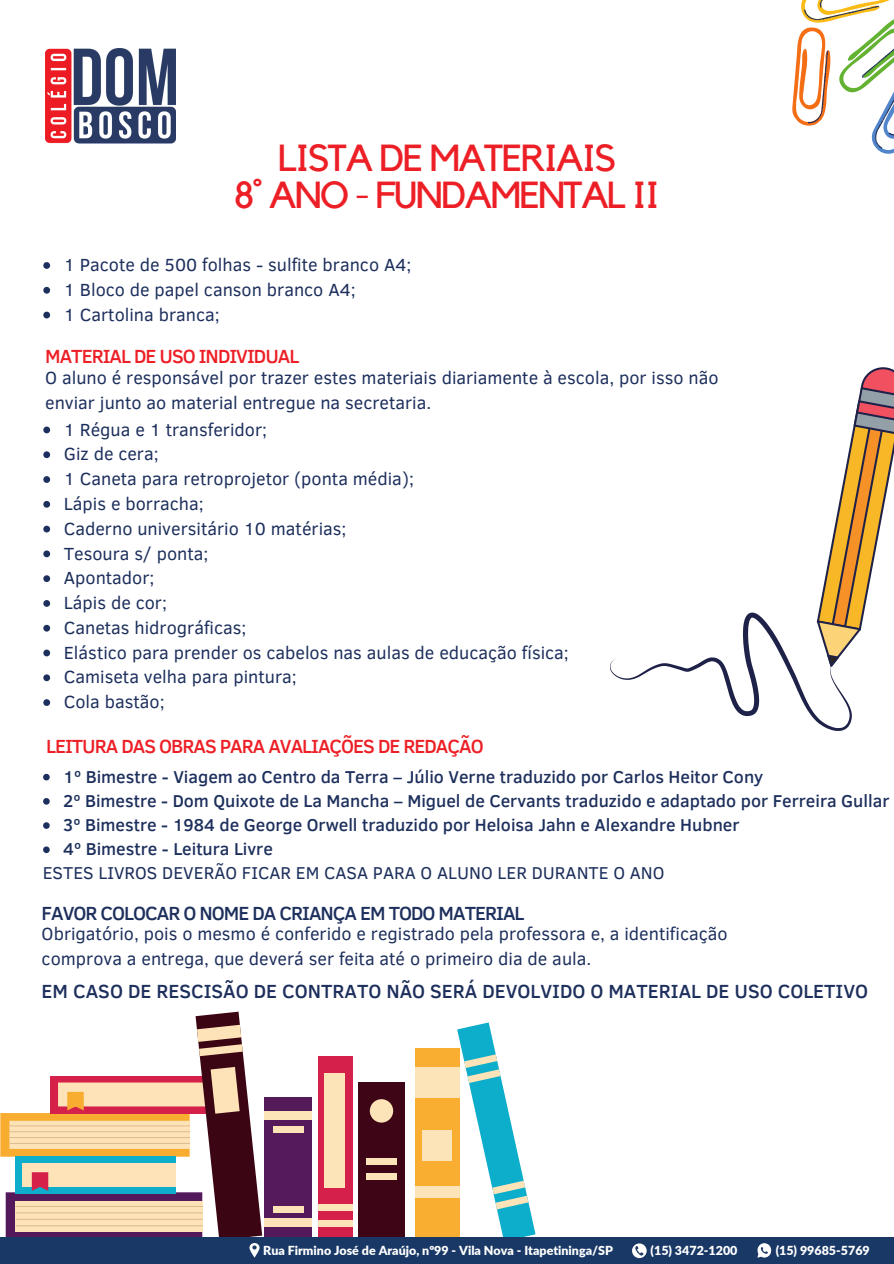
<style>
.page{position:relative;width:894px;height:1264px;background:#fff}
.page>*{position:absolute;margin:0;border:0;box-sizing:border-box;transform-origin:0 0}
.t1{font:37.5px "Kollektif";letter-spacing:-.05em;color:#ed1f26}
.t2{font:500 19.5px "Clear Sans";color:#1d2f5c}
.t3{font:500 19.5px "Clear Sans";letter-spacing:-.05em;color:#ed1f26}
.t4{font:500 19.5px "Clear Sans";letter-spacing:-.05em;color:#1d2f5c}
.t5{font:18px/24.8px "Clear Sans";color:#1d2f5c}
.t6{font:500 17.55px "Clear Sans";color:#1d2f5c}
.t7{font:17.55px "Clear Sans";color:#1d2f5c}
.t8{font:900 12.45px "Lato";color:#fff}
</style>
<div class="page">
<svg style="left:610px;top:367px;width:283px;height:364px"></svg>
<div style="left:265px;top:1096px;width:46px;height:145px;background:#551a5a"></div>
<div style="left:265px;top:1111px;width:46px;height:9px;background:#fde3b8"></div>
<div style="left:273px;top:1125px;width:30px;height:7px;background:#fde3b8"></div>
<div style="left:265px;top:1218px;width:46px;height:8px;background:#fde3b8"></div>
<div style="left:273px;top:1205px;width:30px;height:7px;background:#fde3b8"></div>
<svg style="left:457px;top:1022px;width:78px;height:215px"></svg>
<div style="left:318px;top:1056px;width:34px;height:185px;background:#d5204b"></div>
<div style="left:318px;top:1204px;width:34px;height:7px;background:#fde3b8"></div>
<div style="left:318px;top:1219px;width:34px;height:7px;background:#fde3b8"></div>
<div style="left:325px;top:1073px;width:20px;height:114px;background:#fde3b8"></div>
<div style="left:358px;top:1082px;width:46px;height:159px;background:#3d0515"></div>
<div style="left:366px;top:1157px;width:30px;height:7px;background:#fde3b8"></div>
<div style="left:366px;top:1173px;width:30px;height:7px;background:#fde3b8"></div>
<div style="left:370px;top:1099px;width:23px;height:23px;background:#fde3b8;border-radius:50%"></div>
<div style="left:415px;top:1048px;width:44px;height:194px;background:#f9ad31"></div>
<div style="left:415px;top:1067px;width:44px;height:30px;background:#fde3b8"></div>
<div style="left:423px;top:1130px;width:29px;height:30px;background:#fde3b8"></div>
<div style="left:415px;top:1186px;width:44px;height:11px;background:#fde3b8"></div>
<div style="left:6px;top:1192px;width:196px;height:48px;background:#54195a"></div>
<svg style="left:16px;top:1201px;width:179px;height:30px;background:#f9dfb2"></svg>
<hr style="left:16px;top:1205px;width:187px;height:1px;background:#ddbc8e">
<hr style="left:16px;top:1212px;width:187px;height:1px;background:#ddbc8e">
<hr style="left:16px;top:1218px;width:187px;height:1px;background:#ddbc8e">
<hr style="left:16px;top:1225px;width:187px;height:1px;background:#ddbc8e">
<div style="left:0;top:1112px;width:189px;height:44px;background:#f9ad30"></div>
<div style="left:9px;top:1120px;width:181px;height:28px;background:#fde3b7"></div>
<hr style="left:9px;top:1125px;width:181px;height:1px;background:#ddbc8e">
<hr style="left:9px;top:1131px;width:181px;height:1px;background:#ddbc8e">
<hr style="left:9px;top:1137px;width:181px;height:1px;background:#ddbc8e">
<hr style="left:9px;top:1142px;width:181px;height:1px;background:#ddbc8e">
<div style="left:15px;top:1156px;width:160px;height:37px;background:#0daecc"></div>
<div style="left:23px;top:1162px;width:153px;height:24px;background:#fde3b7"></div>
<svg style="left:32px;top:1172px;width:16px;height:18px"></svg>
<div style="left:50px;top:1075px;width:161px;height:37px;background:#d5204a"></div>
<div style="left:58px;top:1082px;width:153px;height:24px;background:#fde3b7"></div>
<svg style="left:67px;top:1091px;width:17px;height:19px"></svg>
<svg style="left:792px;top:0;width:101px;height:154px"></svg>
<svg style="left:43px;top:262px;width:7px;height:7px"></svg>
<svg style="left:43px;top:287px;width:7px;height:7px"></svg>
<svg style="left:43px;top:312px;width:7px;height:6px"></svg>
<svg style="left:43px;top:426px;width:7px;height:7px"></svg>
<svg style="left:43px;top:451px;width:7px;height:7px"></svg>
<svg style="left:43px;top:476px;width:7px;height:7px"></svg>
<svg style="left:43px;top:501px;width:7px;height:6px"></svg>
<svg style="left:43px;top:525px;width:7px;height:7px"></svg>
<svg style="left:43px;top:550px;width:7px;height:7px"></svg>
<svg style="left:43px;top:575px;width:7px;height:7px"></svg>
<svg style="left:43px;top:600px;width:7px;height:7px"></svg>
<svg style="left:43px;top:625px;width:7px;height:6px"></svg>
<svg style="left:43px;top:649px;width:7px;height:7px"></svg>
<svg style="left:43px;top:674px;width:7px;height:7px"></svg>
<svg style="left:43px;top:699px;width:7px;height:7px"></svg>
<svg style="left:43px;top:773px;width:7px;height:7px"></svg>
<svg style="left:43px;top:798px;width:7px;height:6px"></svg>
<svg style="left:43px;top:822px;width:7px;height:6px"></svg>
<svg style="left:43px;top:846px;width:7px;height:7px"></svg>
<img style="left:45px;top:49px;width:131px;height:95px">
<div style="left:0;top:1237px;width:893px;height:26px;background:#193866"></div>
<svg style="left:195px;top:1011px;width:67px;height:246px"></svg>
<svg style="left:632px;top:1243px;width:14px;height:14px"></svg>
<svg style="left:757px;top:1243px;width:14px;height:14px"></svg>
<p class="t1" style="left:278px;top:141px;width:340px">LISTA DE MATERIAIS</p>
<p class="t1" style="left:234px;top:178px;width:427px">8˚ ANO - FUNDAMENTAL II</p>
<p class="t5" style="left:64px;top:251px;width:349px">1 Pacote de 500 folhas - sulfite branco A4;</p>
<p class="t5" style="left:64px;top:276px;width:293px">1 Bloco de papel canson branco A4;</p>
<p class="t5" style="left:64px;top:301px;width:157px">1 Cartolina branca;</p>
<p class="t3" style="left:45px;top:342px;width:256px">MATERIAL DE USO INDIVIDUAL</p>
<p class="t5" style="left:45px;top:364px;width:674px">O aluno é responsável por trazer estes materiais diariamente à escola, por isso não enviar junto ao material entregue na secretaria.</p>
<p class="t5" style="left:64px;top:416px;width:205px">1 Régua e 1 transferidor;</p>
<p class="t5" style="left:64px;top:441px;width:96px">Giz de cera;</p>
<p class="t5" style="left:64px;top:465px;width:351px">1 Caneta para retroprojetor (ponta média);</p>
<p class="t5" style="left:64px;top:490px;width:141px">Lápis e borracha;</p>
<p class="t5" style="left:64px;top:515px;width:284px">Caderno universitário 10 matérias;</p>
<p class="t5" style="left:64px;top:540px;width:146px">Tesoura s/ ponta;</p>
<p class="t5" style="left:64px;top:564px;width:92px">Apontador;</p>
<p class="t5" style="left:64px;top:589px;width:105px">Lápis de cor;</p>
<p class="t5" style="left:64px;top:614px;width:184px">Canetas hidrográficas;</p>
<p class="t5" style="left:64px;top:639px;width:506px">Elástico para prender os cabelos nas aulas de educação física;</p>
<p class="t5" style="left:64px;top:663px;width:234px">Camiseta velha para pintura;</p>
<p class="t5" style="left:64px;top:688px;width:102px">Cola bastão;</p>
<p class="t3" style="left:46px;top:732px;width:439px">LEITURA DAS OBRAS PARA AVALIAÇÕES DE REDAÇÃO</p>
<p class="t6" style="left:63px;top:763px;width:701px">1º Bimestre - Viagem ao Centro da Terra – Júlio Verne traduzido por Carlos Heitor Cony</p>
<p class="t6" style="left:63px;top:788px;width:827px">2º Bimestre - Dom Quixote de La Mancha – Miguel de Cervants traduzido e adaptado por Ferreira Gullar</p>
<p class="t6" style="left:63px;top:812px;width:677px">3º Bimestre - 1984 de George Orwell traduzido por Heloisa Jahn e Alexandre Hubner</p>
<p class="t6" style="left:63px;top:836px;width:211px">4º Bimestre - Leitura Livre</p>
<p class="t7" style="left:43px;top:860px;width:623px">ESTES LIVROS DEVERÃO FICAR EM CASA PARA O ALUNO LER DURANTE O ANO</p>
<p class="t4" style="left:42px;top:898px;width:484px">FAVOR COLOCAR O NOME DA CRIANÇA EM TODO MATERIAL</p>
<p class="t5" style="left:42px;top:920px;width:687px">Obrigatório, pois o mesmo é conferido e registrado pela professora e, a identificação comprova a entrega, que deverá ser feita até o primeiro dia de aula.</p>
<p class="t2" style="left:42px;top:977px;width:827px">EM CASO DE RESCISÃO DE CONTRATO NÃO SERÁ DEVOLVIDO O MATERIAL DE USO COLETIVO</p>
<p class="t8" style="left:263px;top:1242px;width:351px">Rua Firmino José de Araújo, nº99 - Vila Nova - Itapetininga/SP</p>
<p class="t8" style="left:650px;top:1242px;width:88px">(15) 3472-1200</p>
<p class="t8" style="left:775px;top:1242px;width:96px">(15) 99685-5769</p>
</div>
